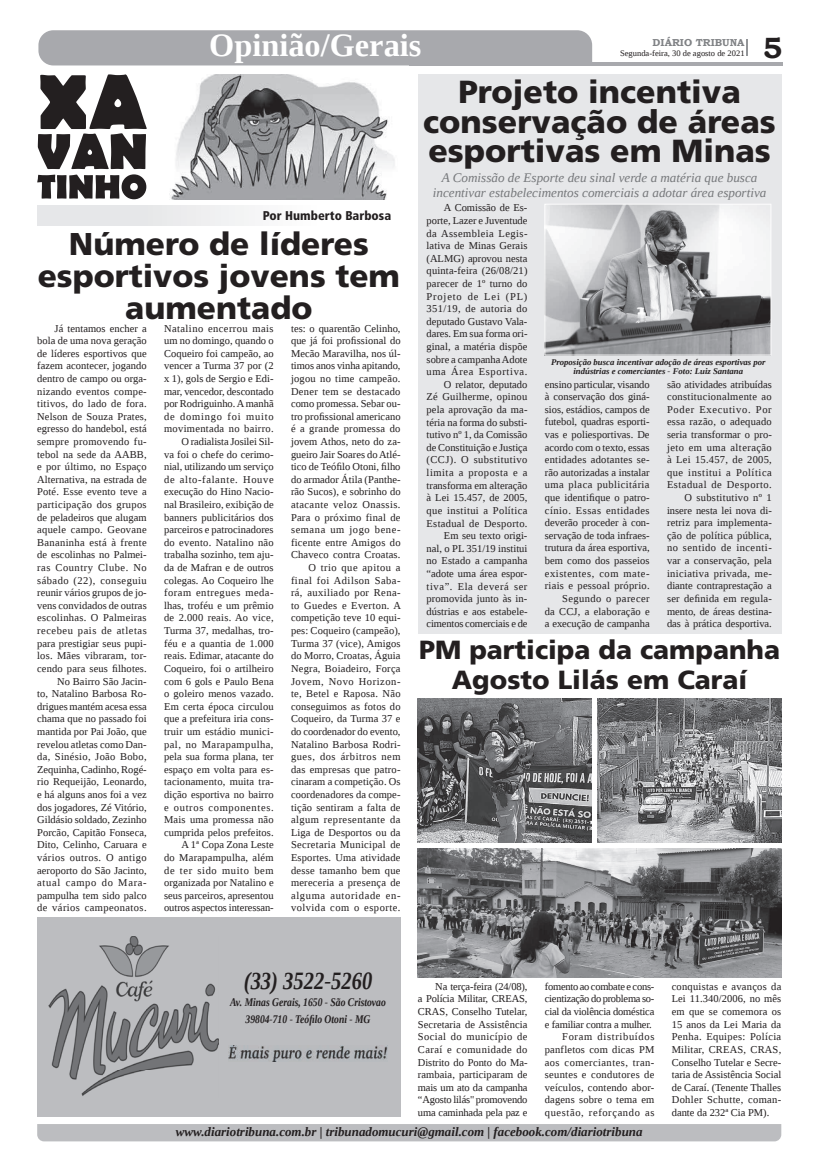
<style>
.page{position:relative;width:821px;height:1166px;background:#fff}
.page>*{position:absolute;margin:0;border:0;box-sizing:border-box;transform-origin:0 0}
.t1{font:700 32.38px "Liberation Serif";color:#fff}
.t2{font:900 31.94px/29.8px "Frutiger LT Std";color:#231f20;text-align:center}
.t3{font:900 31.5px/31.9px "Frutiger LT Std";color:#231f20;text-align:center}
.t4{font:700 29.31px "Bookman Old Style";color:#231f20}
.t5{font:900 26.25px/29.8px "Frutiger LT Std";color:#231f20;text-align:center}
.t6{font:italic 700 24.94px "Liberation Serif";color:#231f20;scale:.83 1}
.t7{font:italic 13.12px/14.9px "Liberation Serif";color:#76787b;text-align:center}
.t8{font:italic 700 12.95px "Liberation Serif";color:#231f20}
.t9{font:900 condensed 12.69px "Frutiger LT Std";color:#231f20}
.t10{font:italic 700 11.64px/17px "Liberation Serif";color:#231f20;text-align:center;scale:.83 1}
.t11{font:10.5px/12.6px "Liberation Serif";letter-spacing:.01em;color:#231f20;text-align:right}
.t12{font:700 10.06px "Bookman Old Style";color:#808285}
.t13{font:italic 700 8.75px/9.6px "Liberation Serif";color:#231f20;text-align:center}
.t14{font:8.4px "Liberation Serif";color:#231f20}
</style>
<div class="page">
<hr style="left:409px;top:62px;width:374px;height:3px;background:#a8a9ad">
<div style="left:38px;top:30px;width:554px;height:35px;background:#a8a9ad"></div>
<svg style="left:747px;top:39px;width:1px;height:17px"></svg>
<div style="left:37px;top:1124px;width:744px;height:17px;background:#bcbdc0"></div>
<div style="left:418px;top:74px;width:363px;height:560px;background:#e6e7e9"></div>
<div style="left:37px;top:206px;width:364px;height:19px;background:linear-gradient(to right,#e0e2e4,#fff)"></div>
<svg style="left:37px;top:74px;width:110px;height:125px"></svg>
<img style="left:169px;top:74px;width:226px;height:125px">
<div style="left:37px;top:917px;width:364px;height:199px;background:#bcbdc0"></div>
<img style="left:48px;top:936px;width:171px;height:160px">
<img style="left:229px;top:1045px;width:159px;height:16px">
<svg style="left:544px;top:204px;width:227px;height:151px"></svg>
<img style="left:418px;top:698px;width:174px;height:145px">
<img style="left:418px;top:848px;width:363px;height:129px">
<img style="left:598px;top:698px;width:183px;height:144px">
<h1 class="t1" style="left:209px;top:24px;width:214px">Opinião/Gerais</h1>
<p class="t12" style="left:653px;top:35px;width:93px">DIÁRIO TRIBUNA</p>
<p class="t14" style="left:620px;top:48px;width:126px">Segunda-feira, 30 de agosto de 2021</p>
<h3 class="t4" style="left:763px;top:27px;width:21px">5</h3>
<p class="t9" style="left:263px;top:208px;width:130px">Por Humberto Barbosa</p>
<h3 class="t3" style="left:38px;top:228px;width:364px">Número de líderes esportivos jovens tem aumentado</h3>
<p class="t11" style="left:37px;top:322px;width:111px">Já tentamos encher a bola de uma nova geração de líderes esportivos que fazem acontecer, jogando dentro de campo ou orga&shy;nizando eventos compe&shy;titivos, do lado de fora.<br>Nelson de Souza Prates, egresso do handebol, está sempre promovendo fu&shy;tebol na sede da AABB, e por último, no Espaço<br>Alternativa, na estrada de<br>Poté. Esse evento teve a participação dos grupos de peladeiros que alugam aquele campo. Geovane<br>Bananinha está à frente de escolinhas no Palmei&shy;ras Country Clube. No sábado (22), conseguiu reunir vários grupos de jo&shy;vens convidados de outras escolinhas. O Palmeiras recebeu pais de atletas para prestigiar seus pupi&shy;los. Mães vibraram, tor&shy;cendo para seus filhotes.<br>No Bairro São Jacin-<br>to, Natalino Barbosa Ro&shy;drigues mantém acesa essa chama que no passado foi mantida por Pai João, que revelou atletas como Dan&shy;da, Sinésio, João Bobo,<br>Zequinha, Cadinho, Rogé&shy;rio Requeijão, Leonardo, e há alguns anos foi a vez dos jogadores, Zé Vitório,<br>Gildásio soldado, Zezinho<br>Porcão, Capitão Fonseca,<br>Dito, Celinho, Caruara e vários outros. O antigo aeroporto do São Jacinto, atual campo do Mara&shy;pampulha tem sido palco de vários campeonatos.</p>
<p class="t11" style="left:164px;top:322px;width:111px">Natalino encerrou mais um no domingo, quando o<br>Coqueiro foi campeão, ao vencer a Turma 37 por (2 x 1), gols de Sergio e Edi&shy;mar, vencedor, descontado por Rodriguinho. A manhã de domingo foi muito movimentada no bairro.<br>O radialista Josilei Sil-<br>va foi o chefe do cerimo&shy;nial, utilizando um serviço de alto-falante. Houve execução do Hino Nacio&shy;nal Brasileiro, exibição de banners publicitários dos parceiros e patrocinadores do evento. Natalino não trabalha sozinho, tem aju&shy;da de Mafran e de outros colegas. Ao Coqueiro lhe foram entregues meda&shy;lhas, troféu e um prêmio de 2.000 reais. Ao vice,<br>Turma 37, medalhas, tro&shy;féu e a quantia de 1.000 reais. Edimar, atacante do<br>Coqueiro, foi o artilheiro com 6 gols e Paulo Bena o goleiro menos vazado.<br>Em certa época circulou que a prefeitura iria cons&shy;truir um estádio munici&shy;pal, no Marapampulha, pela sua forma plana, ter espaço em volta para es&shy;tacionamento, muita tra&shy;dição esportiva no bairro e outros componentes.<br>Mais uma promessa não cumprida pelos prefeitos.<br>A 1ª Copa Zona Leste<br>do Marapampulha, além de ter sido muito bem organizada por Natalino e seus parceiros, apresentou outros aspectos interessan-</p>
<p class="t11" style="left:291px;top:322px;width:112px">tes: o quarentão Celinho, que já foi profissional do<br>Mecão Maravilha, nos úl&shy;timos anos vinha apitando, jogou no time campeão.<br>Dener tem se destacado como promessa. Sebar ou&shy;tro profissional americano é a grande promessa do jovem Athos, neto do za&shy;gueiro Jair Soares do Atlé&shy;tico de Teófilo Otoni, filho do armador Átila (Panthe&shy;rão Sucos), e sobrinho do atacante veloz Onassis.<br>Para o próximo final de semana um jogo bene&shy;ficente entre Amigos do<br>Chaveco contra Croatas.<br>O trio que apitou a final foi Adilson Saba&shy;rá, auxiliado por Rena&shy;to Guedes e Everton. A competição teve 10 equi&shy;pes: Coqueiro (campeão),<br>Turma 37 (vice), Amigos do Morro, Croatas, Águia<br>Negra, Boiadeiro, Força<br>Jovem, Novo Horizon&shy;te, Betel e Raposa. Não conseguimos as fotos do<br>Coqueiro, da Turma 37 e do coordenador do evento,<br>Natalino Barbosa Rodri&shy;gues, dos árbitros nem das empresas que patro&shy;cinaram a competição. Os coordenadores da compe&shy;tição sentiram a falta de algum representante da<br>Liga de Desportos ou da<br>Secretaria Municipal de<br>Esportes. Uma atividade desse tamanho bem que mereceria a presença de alguma autoridade en&shy;volvida com o esporte.</p>
<h2 class="t2" style="left:423px;top:77px;width:354px">Projeto incentiva conservação de áreas esportivas em Minas</h2>
<p class="t11" style="left:427px;top:202px;width:102px">A Comissão de Es&shy;porte, Lazer e Juventude da Assembleia Legis&shy;lativa de Minas Gerais (ALMG) aprovou nesta quinta-feira (26/08/21) parecer de 1º turno do<br>Projeto de Lei (PL)<br>351/19, de autoria do deputado Gustavo Vala&shy;dares. Em sua forma ori&shy;ginal, a matéria dispõe sobre a campanha Adote uma Área Esportiva.<br>O relator, deputado<br>Zé Guilherme, opinou pela aprovação da ma&shy;téria na forma do substi&shy;tutivo nº 1, da Comissão de Constituição e Justiça (CCJ). O substitutivo limita a proposta e a transforma em alteração à Lei 15.457, de 2005, que institui a Política<br>Estadual de Desporto.<br>Em seu texto origi&shy;nal, o PL 351/19 institui no Estado a campanha “adote uma área espor&shy;tiva”. Ela deverá ser promovida junto às in&shy;dústrias e aos estabele&shy;cimentos comerciais e de</p>
<p class="t7" style="left:433px;top:170px;width:335px">A Comissão de Esporte deu sinal verde a matéria que busca incentivar estabelecimentos comerciais a adotar área esportiva</p>
<p class="t13" style="left:551px;top:357px;width:216px">Proposição busca incentivar adoção de áreas esportivas por indústrias e comerciantes - Foto: Luiz Santana</p>
<p class="t11" style="left:545px;top:378px;width:106px">ensino particular, visando à conservação dos giná&shy;sios, estádios, campos de futebol, quadras esporti&shy;vas e poliesportivas. De acordo com o texto, essas entidades adotantes se&shy;rão autorizadas a instalar uma placa publicitária que identifique o patro&shy;cínio. Essas entidades deverão proceder à con&shy;servação de toda infraes&shy;trutura da área esportiva, bem como dos passeios existentes, com mate&shy;riais e pessoal próprio.<br>Segundo o parecer<br>da CCJ, a elaboração e a execução de campanha</p>
<p class="t11" style="left:667px;top:378px;width:106px">são atividades atribuídas constitucionalmente ao<br>Poder Executivo. Por essa razão, o adequado seria transformar o pro&shy;jeto em uma alteração à Lei 15.457, de 2005, que institui a Política<br>Estadual de Desporto.<br>O substitutivo nº 1 insere nesta lei nova di&shy;retriz para implementa&shy;ção de política pública, no sentido de incenti&shy;var a conservação, pela iniciativa privada, me&shy;diante contraprestação a ser definida em regula&shy;mento, de áreas destina&shy;das à prática desportiva.</p>
<h3 class="t5" style="left:419px;top:635px;width:363px">PM participa da campanha<br>Agosto Lilás em Caraí</h3>
<h3 class="t6" style="left:244px;top:964px;width:156px">(33) 3522-5260</h3>
<p class="t10" style="left:230px;top:993px;width:189px">Av. Minas Gerais, 1650 - São Cristovao<br>39804-710 - Teófilo Otoni - MG</p>
<p class="t11" style="left:418px;top:980px;width:111px;text-align:justify;text-indent:17px">Na terça-feira (24/08), a Polícia Militar, CREAS, CRAS, Conselho Tutelar, Secretaria de Assistência Social do município de Caraí e comunidade do Distrito do Ponto do Ma&shy;rambaia, participaram de mais um ato da campanha “Agosto lilás" promovendo uma caminhada pela paz e</p>
<p class="t11" style="left:545px;top:980px;width:111px">fomento ao combate e cons&shy;cientização do problema so&shy;cial da violência doméstica e familiar contra a mulher.<br>Foram distribuídos panfletos com dicas PM aos comerciantes, tran&shy;seuntes e condutores de veículos, contendo abor&shy;dagens sobre o tema em questão, reforçando as</p>
<p class="t11" style="left:672px;top:980px;width:111px;text-align:justify">conquistas e avanços da Lei 11.340/2006, no mês em que se comemora os 15 anos da Lei Maria da Penha. Equipes: Polícia Militar, CREAS, CRAS, Conselho Tutelar e Secre&shy;taria de Assistência Social de Caraí. (Tenente Thalles Dohler Schutte, coman&shy;dante da 232ª Cia PM).</p>
<p class="t8" style="left:176px;top:1123px;width:468px">www.diariotribuna.com.br | tribunadomucuri@gmail.com | facebook.com/diariotribuna</p>
</div>
